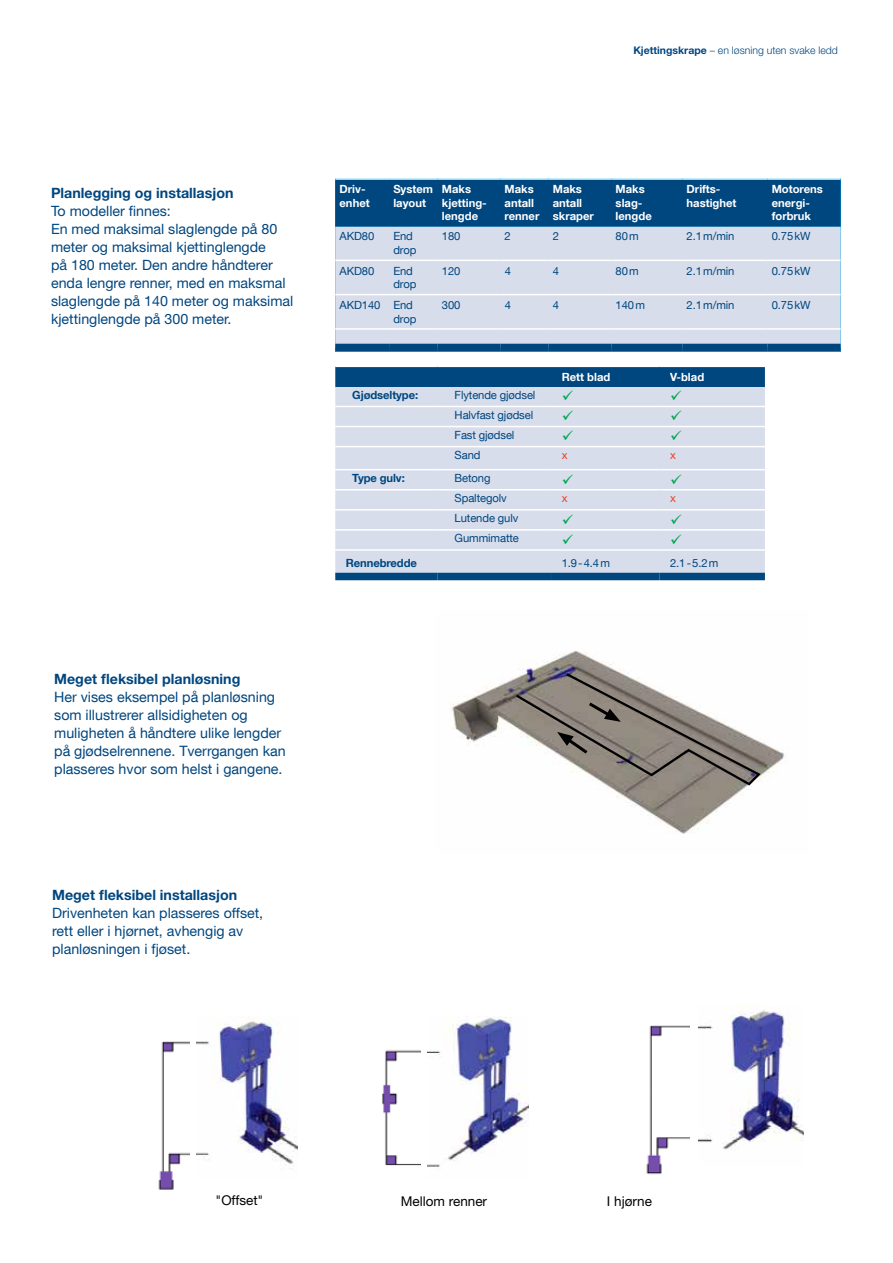
<style>
.page{position:relative;width:893px;height:1263px;background:#fff}
.page>*{position:absolute;margin:0;border:0;box-sizing:border-box;transform-origin:0 0}
.t1{font:14.25px/18px "Helvetica Neue LT Std";color:#00467f}
.t2{font:14.25px/18px "Helvetica Neue LT Com";color:#00467f}
.t3{font:700 14.25px "Helvetica Neue LT Std";color:#00467f}
.t4{font:13.5px "Helvetica Neue LT Std";color:#000}
.t5{font:11.25px/13.5px "Helvetica Neue LT Com";letter-spacing:-.01em;color:#00467f}
.t6{font:700 11.25px/13.5px "Helvetica Neue LT Com";color:#fff}
.t7{font:700 11.25px "Helvetica Neue LT Com";letter-spacing:-.01em;color:#00467f}
.t8{font:11.25px "Helvetica Neue LT Com";color:#ef4123}
.t9{font:300 10.5px "Helvetica Neue LT Std";color:#00467f}
.s1{font-weight:700}
</style>
<div class="page">
<div style="left:335px;top:180px;width:506px;height:47px;background:#00467f"></div>
<div style="left:335px;top:227px;width:506px;height:117px;background:#d7ddeb"></div>
<hr style="left:335px;top:260px;width:54px;height:1px;background:#fff">
<hr style="left:500px;top:260px;width:49px;height:1px;background:#fff">
<hr style="left:549px;top:260px;width:62px;height:1px;background:#fff">
<hr style="left:611px;top:260px;width:71px;height:1px;background:#fff">
<hr style="left:682px;top:260px;width:85px;height:1px;background:#fff">
<hr style="left:767px;top:260px;width:74px;height:1px;background:#fff">
<hr style="left:335px;top:294px;width:54px;height:1px;background:#fff">
<hr style="left:500px;top:294px;width:49px;height:1px;background:#fff">
<hr style="left:549px;top:294px;width:62px;height:1px;background:#fff">
<hr style="left:611px;top:294px;width:71px;height:1px;background:#fff">
<hr style="left:682px;top:294px;width:85px;height:1px;background:#fff">
<hr style="left:767px;top:294px;width:74px;height:1px;background:#fff">
<hr style="left:335px;top:328px;width:54px;height:2px;background:#fff">
<hr style="left:500px;top:328px;width:49px;height:2px;background:#fff">
<hr style="left:549px;top:328px;width:62px;height:2px;background:#fff">
<hr style="left:611px;top:328px;width:71px;height:2px;background:#fff">
<hr style="left:682px;top:328px;width:85px;height:2px;background:#fff">
<hr style="left:767px;top:328px;width:74px;height:2px;background:#fff">
<div style="left:335px;top:344px;width:54px;height:7px;background:#00467f"></div>
<div style="left:500px;top:344px;width:49px;height:7px;background:#00467f"></div>
<div style="left:549px;top:344px;width:62px;height:7px;background:#00467f"></div>
<div style="left:611px;top:344px;width:71px;height:7px;background:#00467f"></div>
<div style="left:682px;top:344px;width:85px;height:7px;background:#00467f"></div>
<div style="left:767px;top:344px;width:74px;height:7px;background:#00467f"></div>
<hr style="left:389px;top:260px;width:49px;height:1px;background:#fff">
<hr style="left:438px;top:260px;width:62px;height:1px;background:#fff">
<hr style="left:389px;top:294px;width:49px;height:1px;background:#fff">
<hr style="left:438px;top:294px;width:62px;height:1px;background:#fff">
<hr style="left:389px;top:328px;width:49px;height:2px;background:#fff">
<hr style="left:438px;top:328px;width:62px;height:2px;background:#fff">
<div style="left:389px;top:344px;width:49px;height:7px;background:#00467f"></div>
<div style="left:438px;top:344px;width:62px;height:7px;background:#00467f"></div>
<img style="left:158px;top:1041px;width:32px;height:149px">
<img style="left:382px;top:1050px;width:39px;height:116px">
<img style="left:646px;top:1025px;width:43px;height:150px">
<img style="left:196px;top:1017px;width:102px;height:153px">
<img style="left:427px;top:1017px;width:101px;height:150px">
<img style="left:698px;top:1006px;width:106px;height:144px">
<div style="left:335px;top:400px;width:430px;height:173px;background:#d7ddeb"></div>
<hr style="left:335px;top:406px;width:103px;height:1px;background:#fff">
<hr style="left:438px;top:406px;width:113px;height:1px;background:#fff">
<hr style="left:551px;top:406px;width:108px;height:1px;background:#fff">
<hr style="left:659px;top:406px;width:106px;height:1px;background:#fff">
<hr style="left:335px;top:426px;width:103px;height:1px;background:#fff">
<hr style="left:438px;top:426px;width:113px;height:1px;background:#fff">
<hr style="left:551px;top:426px;width:108px;height:1px;background:#fff">
<hr style="left:659px;top:426px;width:106px;height:1px;background:#fff">
<hr style="left:335px;top:446px;width:103px;height:1px;background:#fff">
<hr style="left:438px;top:446px;width:113px;height:1px;background:#fff">
<hr style="left:551px;top:446px;width:108px;height:1px;background:#fff">
<hr style="left:659px;top:446px;width:106px;height:1px;background:#fff">
<hr style="left:335px;top:469px;width:103px;height:1px;background:#fff">
<hr style="left:438px;top:469px;width:113px;height:1px;background:#fff">
<hr style="left:551px;top:469px;width:108px;height:1px;background:#fff">
<hr style="left:659px;top:469px;width:106px;height:1px;background:#fff">
<hr style="left:335px;top:489px;width:103px;height:1px;background:#fff">
<hr style="left:438px;top:489px;width:113px;height:1px;background:#fff">
<hr style="left:551px;top:489px;width:108px;height:1px;background:#fff">
<hr style="left:659px;top:489px;width:106px;height:1px;background:#fff">
<hr style="left:335px;top:509px;width:103px;height:2px;background:#fff">
<hr style="left:438px;top:509px;width:113px;height:2px;background:#fff">
<hr style="left:551px;top:509px;width:108px;height:2px;background:#fff">
<hr style="left:659px;top:509px;width:106px;height:2px;background:#fff">
<hr style="left:335px;top:529px;width:103px;height:2px;background:#fff">
<hr style="left:438px;top:529px;width:113px;height:2px;background:#fff">
<hr style="left:551px;top:529px;width:108px;height:2px;background:#fff">
<hr style="left:659px;top:529px;width:106px;height:2px;background:#fff">
<hr style="left:335px;top:549px;width:103px;height:2px;background:#fff">
<hr style="left:438px;top:549px;width:113px;height:2px;background:#fff">
<hr style="left:551px;top:549px;width:108px;height:2px;background:#fff">
<hr style="left:659px;top:549px;width:106px;height:2px;background:#fff">
<div style="left:335px;top:573px;width:103px;height:7px;background:#00467f"></div>
<div style="left:438px;top:573px;width:113px;height:7px;background:#00467f"></div>
<div style="left:551px;top:573px;width:108px;height:7px;background:#00467f"></div>
<div style="left:659px;top:573px;width:106px;height:7px;background:#00467f"></div>
<img style="left:449px;top:651px;width:336px;height:183px">
<svg style="left:514px;top:671px;width:248px;height:116px"></svg>
<svg style="left:335px;top:366px;width:430px;height:34px;background:#5a85ac"></svg>
<svg style="left:563px;top:411px;width:10px;height:9px"></svg>
<svg style="left:671px;top:411px;width:10px;height:9px"></svg>
<svg style="left:563px;top:431px;width:10px;height:9px"></svg>
<svg style="left:671px;top:431px;width:10px;height:9px"></svg>
<svg style="left:563px;top:474px;width:10px;height:10px"></svg>
<svg style="left:671px;top:474px;width:10px;height:10px"></svg>
<svg style="left:563px;top:514px;width:10px;height:10px"></svg>
<svg style="left:671px;top:514px;width:10px;height:10px"></svg>
<svg style="left:563px;top:534px;width:10px;height:10px"></svg>
<svg style="left:671px;top:534px;width:10px;height:10px"></svg>
<p class="t9" style="left:633px;top:44px;width:206px"><span class="s1">Kjettingskrape</span> – en løsning uten svake ledd</p>
<p class="t3" style="left:51px;top:184px;width:184px">Planlegging og installasjon</p>
<p class="t1" style="left:51px;top:202px;width:244px">To modeller finnes:<br>En med maksimal slaglengde på 80 meter og maksimal kjettinglengde<br>på 180 meter. Den andre håndterer enda lengre renner, med en maksmal slaglengde på 140 meter og maksimal kjettinglengde på 300 meter.</p>
<p class="t3" style="left:54px;top:670px;width:188px">Meget fleksibel planløsning</p>
<p class="t2" style="left:54px;top:688px;width:233px">Her vises eksempel på planløsning som illustrerer allsidigheten og muligheten å håndtere ulike lengder på gjødselrennene. Tverrgangen kan plasseres hvor som helst i gangene.</p>
<p class="t3" style="left:52px;top:886px;width:187px">Meget fleksibel installasjon</p>
<p class="t1" style="left:52px;top:904px;width:213px">Drivenheten kan plasseres offset, rett eller i hjørnet, avhengig av planløsningen i fjøset.</p>
<p class="t6" style="left:340px;top:182px;width:32px">Driv&shy;enhet</p>
<p class="t6" style="left:393px;top:182px;width:41px">System layout</p>
<p class="t6" style="left:442px;top:182px;width:46px">Maks kjetting&shy;lengde</p>
<p class="t6" style="left:505px;top:182px;width:36px">Maks antall renner</p>
<p class="t6" style="left:553px;top:182px;width:43px">Maks antall skraper</p>
<p class="t6" style="left:616px;top:182px;width:38px">Maks slag&shy;lengde</p>
<p class="t6" style="left:687px;top:182px;width:51px">Drifts&shy;hastighet</p>
<p class="t6" style="left:772px;top:182px;width:53px">Motorens energi&shy;forbruk</p>
<p class="t5" style="left:340px;top:229px;width:36px">AKD80</p>
<p class="t5" style="left:393px;top:229px;width:25px">End drop</p>
<p class="t5" style="left:442px;top:229px;width:20px">180</p>
<p class="t5" style="left:505px;top:229px;width:8px">2</p>
<p class="t5" style="left:553px;top:229px;width:8px">2</p>
<p class="t5" style="left:616px;top:229px;width:25px">80m</p>
<p class="t5" style="left:687px;top:229px;width:49px">2.1m/min</p>
<p class="t5" style="left:772px;top:229px;width:40px">0.75kW</p>
<p class="t5" style="left:340px;top:264px;width:36px">AKD80</p>
<p class="t5" style="left:393px;top:264px;width:25px">End drop</p>
<p class="t5" style="left:442px;top:264px;width:20px">120</p>
<p class="t5" style="left:505px;top:264px;width:8px">4</p>
<p class="t5" style="left:553px;top:264px;width:8px">4</p>
<p class="t5" style="left:616px;top:264px;width:25px">80m</p>
<p class="t5" style="left:687px;top:264px;width:49px">2.1m/min</p>
<p class="t5" style="left:772px;top:264px;width:40px">0.75kW</p>
<p class="t5" style="left:393px;top:298px;width:25px;text-indent:-54px">AKD140 End drop</p>
<p class="t5" style="left:442px;top:298px;width:20px">300</p>
<p class="t5" style="left:505px;top:298px;width:8px">4</p>
<p class="t5" style="left:553px;top:298px;width:8px">4</p>
<p class="t5" style="left:616px;top:298px;width:31px">140m</p>
<p class="t5" style="left:687px;top:298px;width:49px">2.1m/min</p>
<p class="t5" style="left:772px;top:298px;width:40px">0.75kW</p>
<p class="t6" style="left:562px;top:370px;width:50px">Rett blad</p>
<p class="t6" style="left:670px;top:370px;width:36px">V-blad</p>
<p class="t7" style="left:352px;top:388px;width:67px">Gjødseltype:</p>
<p class="t5" style="left:455px;top:388px;width:82px">Flytende gjødsel</p>
<p class="t5" style="left:455px;top:408px;width:80px">Halvfast gjødsel</p>
<p class="t5" style="left:455px;top:428px;width:61px">Fast gjødsel</p>
<p class="t5" style="left:455px;top:448px;width:27px">Sand</p>
<p class="t8" style="left:562px;top:448px;width:7px">x</p>
<p class="t8" style="left:670px;top:448px;width:7px">x</p>
<p class="t7" style="left:352px;top:471px;width:54px">Type gulv:</p>
<p class="t5" style="left:455px;top:471px;width:37px">Betong</p>
<p class="t5" style="left:455px;top:491px;width:54px">Spaltegolv</p>
<p class="t8" style="left:562px;top:491px;width:7px">x</p>
<p class="t8" style="left:670px;top:491px;width:7px">x</p>
<p class="t5" style="left:455px;top:511px;width:65px">Lutende gulv</p>
<p class="t5" style="left:455px;top:531px;width:66px">Gummimatte</p>
<p class="t7" style="left:346px;top:555px;width:72px">Rennebredde</p>
<p class="t5" style="left:562px;top:555px;width:50px">1.9-4.4m</p>
<p class="t5" style="left:670px;top:555px;width:50px">2.1-5.2m</p>
<p class="t4" style="left:216px;top:1192px;width:49px">"Offset"</p>
<p class="t4" style="left:401px;top:1193px;width:88px">Mellom renner</p>
<p class="t4" style="left:607px;top:1193px;width:46px">I hjørne</p>
</div>
